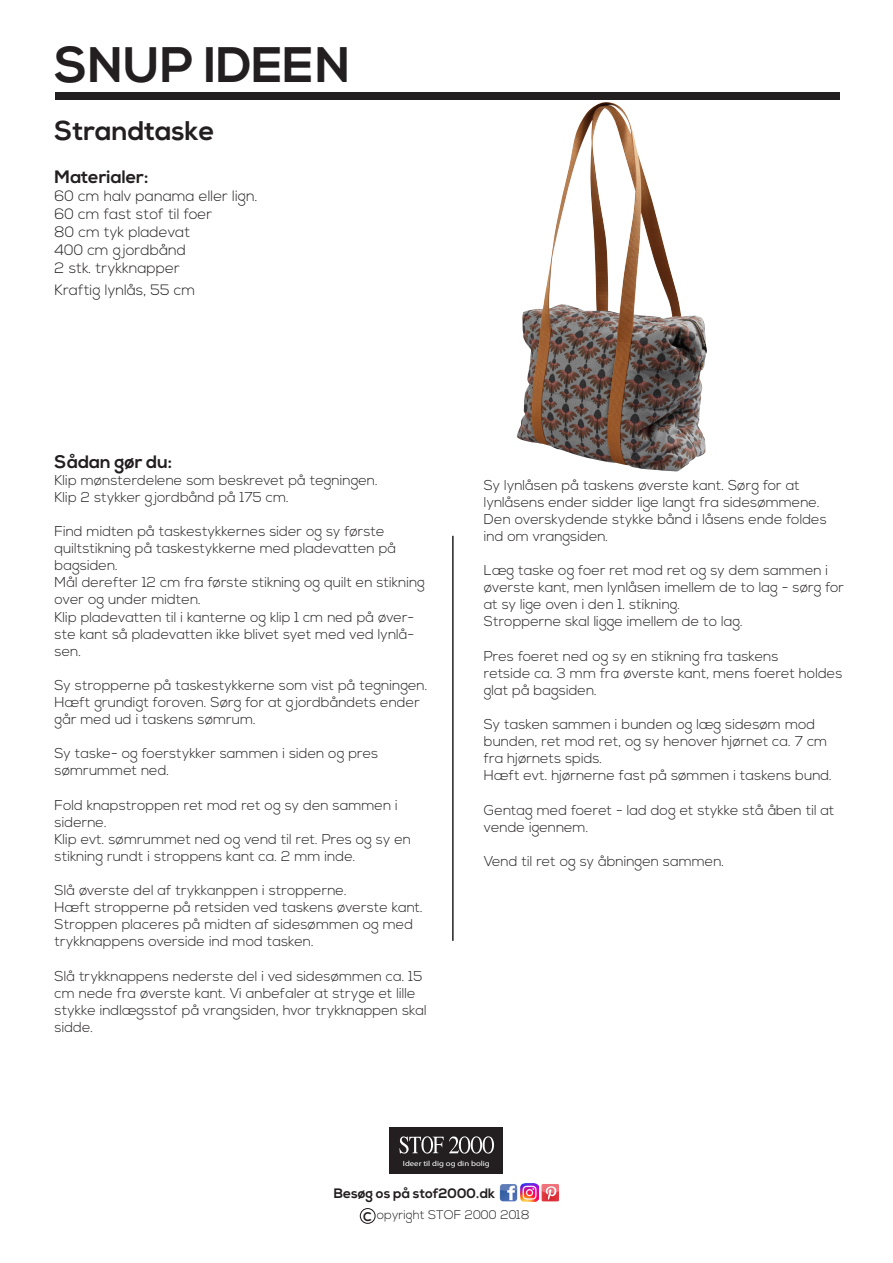
<style>
.page{position:relative;width:893px;height:1263px;background:#fff}
.page>*{position:absolute;margin:0;border:0;box-sizing:border-box;transform-origin:0 0}
.t1{font:700 49.8px "Nexa";color:#231f20}
.brødtekst{font:700 27px "Nexa";color:#231f20}
.brødtekst-2{font:700 18px "Nexa";color:#231f20}
.brødtekst-3{font:300 15px/18px "Nexa";color:#231f20}
.brødtekst-4{font:300 14.25px/17.1px "Nexa";color:#231f20}
.t2{font:700 13.65px "Nexa";color:#231f20}
.t3{font:300 12.6px "Nexa";color:#231f20}
.t4{font:700 12.6px "Nexa";color:#231f20}
.t5{font:7.5px "Myriad Pro";color:#fff;scale:1.16 1}
</style>
<div class="page">
<div style="left:55px;top:92px;width:785px;height:8px;background:#231f20"></div>
<div style="left:389px;top:1127px;width:114px;height:47px;background:#231f20"></div>
<svg style="left:399px;top:1136px;width:95px;height:18px"></svg>
<img style="left:500px;top:1184px;width:17px;height:17px">
<img style="left:521px;top:1184px;width:17px;height:17px">
<img style="left:542px;top:1184px;width:17px;height:17px">
<div style="left:360px;top:1208px;width:16px;height:16px;border:1px solid #231f20;border-radius:50%"></div>
<img style="left:516px;top:102px;width:191px;height:369px">
<hr style="left:452px;top:536px;width:2px;height:405px;background:#231f20">
<p class="t1" style="left:55px;top:36px;width:297px">SNUP IDEEN</p>
<p class="brødtekst" style="left:55px;top:115px;width:161px">Strandtaske</p>
<p class="brødtekst-2" style="left:55px;top:167px;width:95px">Materialer:</p>
<p class="brødtekst-3" style="left:55px;top:188px;width:204px">60 cm halv panama eller lign.<br>60 cm fast stof til foer<br>80 cm tyk pladevat<br>400 cm gjordbånd<br>2 stk. trykknapper</p>
<p class="brødtekst-3" style="left:55px;top:281px;width:142px">Kraftig lynlås, 55 cm</p>
<p class="brødtekst-2" style="left:55px;top:451px;width:119px">Sådan gør du:</p>
<p class="brødtekst-4" style="left:55px;top:472px;width:325px">Klip mønsterdelene som beskrevet på tegningen.<br>Klip 2 stykker gjordbånd på 175 cm.</p>
<p class="brødtekst-4" style="left:55px;top:523px;width:372px">Find midten på taskestykkernes sider og sy første quiltstikning på taskestykkerne med pladevatten på bagsiden.<br>Mål derefter 12 cm fra første stikning og quilt en stikning over og under midten.<br>Klip pladevatten til i kanterne og klip 1 cm ned på øver&shy;ste kant så pladevatten ikke blivet syet med ved lynlå&shy;sen.</p>
<p class="brødtekst-4" style="left:55px;top:677px;width:374px">Sy stropperne på taskestykkerne som vist på tegningen.<br>Hæft grundigt foroven. Sørg for at gjordbåndets ender går med ud i taskens sømrum.</p>
<p class="brødtekst-4" style="left:55px;top:745px;width:325px">Sy taske- og foerstykker sammen i siden og pres sømrummet ned.</p>
<p class="brødtekst-4" style="left:55px;top:797px;width:358px">Fold knapstroppen ret mod ret og sy den sammen i siderne.<br>Klip evt. sømrummet ned og vend til ret. Pres og sy en stikning rundt i stroppens kant ca. 2 mm inde.</p>
<p class="brødtekst-4" style="left:55px;top:882px;width:370px">Slå øverste del af trykkanppen i stropperne.<br>Hæft stropperne på retsiden ved taskens øverste kant.<br>Stroppen placeres på midten af sidesømmen og med trykknappens overside ind mod tasken.</p>
<p class="brødtekst-4" style="left:55px;top:968px;width:374px">Slå trykknappens nederste del i ved sidesømmen ca. 15 cm nede fra øverste kant. Vi anbefaler at stryge et lille stykke indlægsstof på vrangsiden, hvor trykknappen skal sidde.</p>
<p class="brødtekst-4" style="left:484px;top:477px;width:317px">Sy lynlåsen på taskens øverste kant. Sørg for at</p>
<p class="brødtekst-4" style="left:484px;top:494px;width:337px">lynlåsens ender sidder lige langt fra sidesømmene.</p>
<p class="brødtekst-4" style="left:484px;top:511px;width:344px">Den overskydende stykke bånd i låsens ende foldes ind om vrangsiden.</p>
<p class="brødtekst-4" style="left:484px;top:562px;width:362px">Læg taske og foer ret mod ret og sy dem sammen i øverste kant, men lynlåsen imellem de to lag - sørg for at sy lige oven i den 1. stikning.</p>
<p class="brødtekst-4" style="left:484px;top:614px;width:260px">Stropperne skal ligge imellem de to lag.</p>
<p class="brødtekst-4" style="left:484px;top:648px;width:296px">Pres foeret ned og sy en stikning fra taskens</p>
<p class="brødtekst-4" style="left:484px;top:665px;width:360px">retside ca. 3 mm fra øverste kant, mens foeret holdes glat på bagsiden.</p>
<p class="brødtekst-4" style="left:484px;top:716px;width:345px">Sy tasken sammen i bunden og læg sidesøm mod bunden, ret mod ret, og sy henover hjørnet ca. 7 cm fra hjørnets spids.</p>
<p class="brødtekst-4" style="left:484px;top:767px;width:350px">Hæft evt. hjørnerne fast på sømmen i taskens bund.</p>
<p class="brødtekst-4" style="left:484px;top:802px;width:352px">Gentag med foeret - lad dog et stykke stå åben til at vende igennem.</p>
<p class="brødtekst-4" style="left:484px;top:853px;width:242px">Vend til ret og sy åbningen sammen.</p>
<p class="t5" style="left:403px;top:1158px;width:76px">Ideer til dig og din bolig</p>
<p class="t2" style="left:334px;top:1185px;width:163px">Besøg os på stof2000.dk</p>
<p class="t4" style="left:363px;top:1209px;width:10px">C</p>
<p class="t3" style="left:377px;top:1207px;width:154px">opyright STOF 2000 2018</p>
</div>
